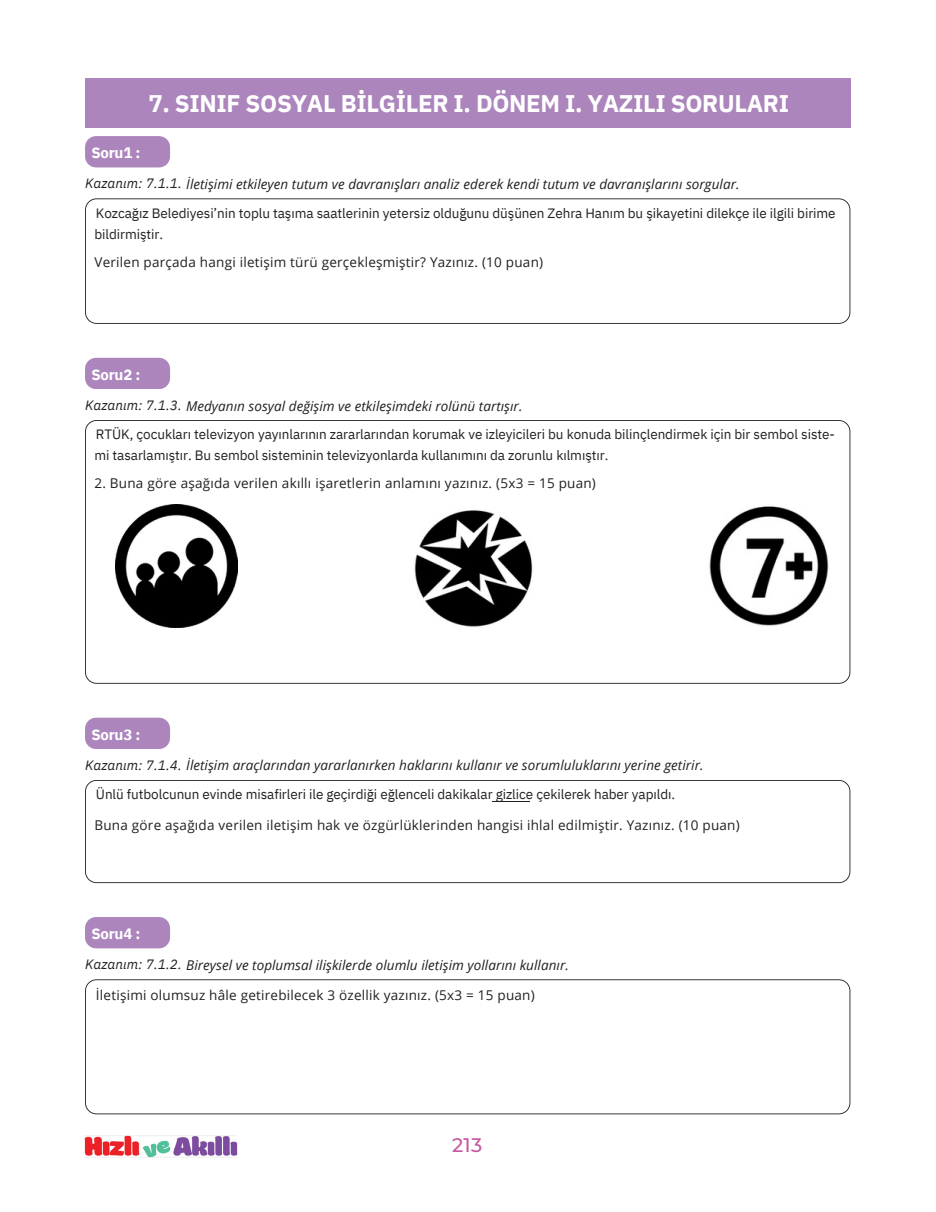
<style>
.page{position:relative;width:936px;height:1212px;background:#fff}
.page>*{position:absolute;margin:0;border:0;box-sizing:border-box;transform-origin:0 0}
.t1{font:700 24px "IBM Plex Sans";letter-spacing:-.015em;color:#fff}
.t2{font:500 19.5px "Montserrat";color:#c657a0}
.t3{font:700 15px "IBM Plex Sans";letter-spacing:-.015em;color:#fff}
.t4{font:13.5px "IBM Plex Sans";letter-spacing:-.005em;color:#231f20}
.t5{font:italic 13.5px "Open Sans";letter-spacing:.005em;color:#231f20}
.t6{font:13.5px "Open Sans";letter-spacing:.02em;color:#231f20}
.s1{font-family:"IBM Plex Sans"}
</style>
<div class="page">
<svg style="left:85px;top:198px;width:765px;height:126px"></svg>
<div style="left:85px;top:78px;width:765px;height:49px;background:#ac85bd"></div>
<div style="left:85px;top:136px;width:85px;height:31px;background:#ac85bd;border-radius:11px"></div>
<img style="left:84px;top:1135px;width:154px;height:23px">
<div style="left:85px;top:358px;width:85px;height:31px;background:#ac85bd;border-radius:11px"></div>
<div style="left:85px;top:717px;width:85px;height:32px;background:#ac85bd;border-radius:11px"></div>
<div style="left:85px;top:917px;width:85px;height:31px;background:#ac85bd;border-radius:11px"></div>
<svg style="left:85px;top:420px;width:765px;height:264px"></svg>
<svg style="left:85px;top:979px;width:765px;height:135px"></svg>
<svg style="left:85px;top:780px;width:765px;height:103px"></svg>
<p class="t1" style="left:148px;top:88px;width:642px">7. SINIF SOSYAL BİLGİLER I. DÖNEM I. YAZILI SORULARI</p>
<p class="t3" style="left:91px;top:143px;width:51px">Soru1 :</p>
<h3 class="t5" style="left:85px;top:174px;width:656px"><span class="s1">Kazanım: 7.1.1.</span> İletişimi etkileyen tutum ve davranışları analiz ederek kendi tutum ve davranışlarını sorgular.</h3>
<p class="t4" style="left:96px;top:204px;width:741px">Kozcağız Belediyesi’nin toplu taşıma saatlerinin yetersiz olduğunu düşünen Zehra Hanım bu şikayetini dilekçe ile ilgili birime</p>
<p class="t4" style="left:94px;top:225px;width:70px">bildirmiştir.</p>
<p class="t6" style="left:94px;top:252px;width:450px">Verilen parçada hangi iletişim türü gerçekleşmiştir? Yazınız. (10 puan)</p>
<h2 class="t3" style="left:91px;top:364px;width:51px">Soru2 :</h2>
<p class="t5" style="left:85px;top:396px;width:439px"><span class="s1">Kazanım: 7.1.3.</span> Medyanın sosyal değişim ve etkileşimdeki rolünü tartışır.</p>
<p class="t4" style="left:96px;top:425px;width:740px">RTÜK, çocukları televizyon yayınlarının zararlarından korumak ve izleyicileri bu konuda bilinçlendirmek için bir sembol siste-</p>
<p class="t4" style="left:94px;top:446px;width:515px">mi tasarlamıştır. Bu sembol sisteminin televizyonlarda kullanımını da zorunlu kılmıştır.</p>
<p class="t6" style="left:94px;top:474px;width:503px">2. Buna göre aşağıda verilen akıllı işaretlerin anlamını yazınız. (5x3 = 15 puan)</p>
<p class="t3" style="left:91px;top:724px;width:51px">Soru3 :</p>
<p class="t5" style="left:85px;top:756px;width:620px"><span class="s1">Kazanım: 7.1.4.</span> İletişim araçlarından yararlanırken haklarını kullanır ve sorumluluklarını yerine getirir.</p>
<p class="t4" style="left:96px;top:785px;width:581px">Ünlü futbolcunun evinde misafirleri ile geçirdiği eğlenceli dakikalar gizlice çekilerek haber yapıldı.</p>
<h3 class="t6" style="left:94px;top:815px;width:647px">Buna göre aşağıda verilen iletişim hak ve özgürlüklerinden hangisi ihlal edilmiştir. Yazınız. (10 puan)</h3>
<p class="t3" style="left:91px;top:923px;width:51px">Soru4 :</p>
<p class="t5" style="left:85px;top:955px;width:485px"><span class="s1">Kazanım: 7.1.2.</span> Bireysel ve toplumsal ilişkilerde olumlu iletişim yollarını kullanır.</p>
<p class="t6" style="left:96px;top:985px;width:440px">İletişimi olumsuz hâle getirebilecek 3 özellik yazınız. (5x3 = 15 puan)</p>
<p class="t2" style="left:452px;top:1133px;width:32px">213</p>
</div>
